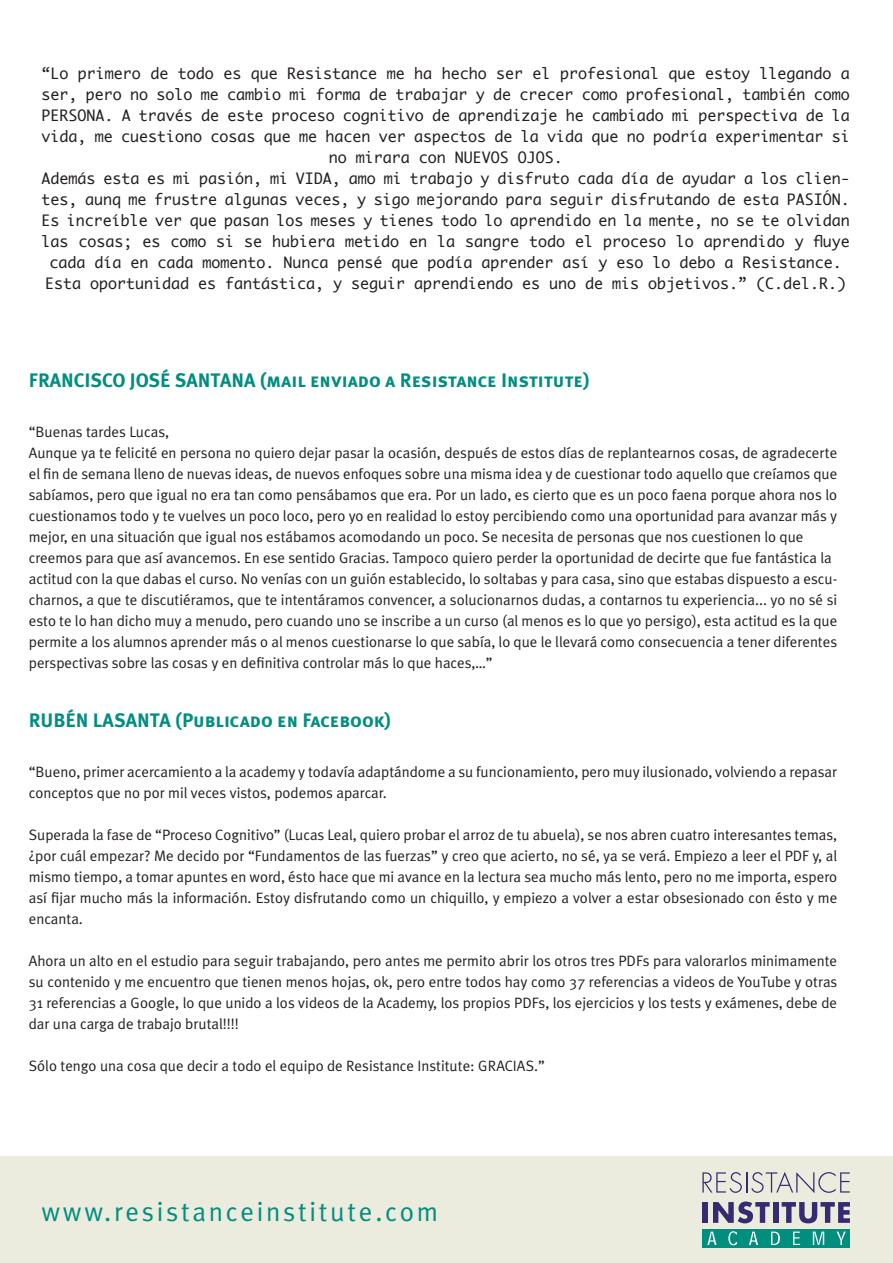
<style>
.page{position:relative;width:893px;height:1263px;background:#fff}
.page>*{position:absolute;margin:0;border:0;box-sizing:border-box;transform-origin:0 0}
.t1{font:27px "Meta Plus Normal";letter-spacing:.1em;color:#008e7f}
.t2{font:19.5px "Meta Plus Bold Caps";color:#008e7f}
.t3{font:15px/21px "Meta Plus Normal";color:#231f20;text-align:justify}
.t4{font:15px/21px "Monaco";color:#231f20;text-align:center}
</style>
<div class="page">
<div style="left:0;top:1157px;width:893px;height:106px;background:#ebebde"></div>
<svg style="left:702px;top:1172px;width:148px;height:21px"></svg>
<div style="left:703px;top:1202px;width:5px;height:21px;background:#352b70"></div>
<svg style="left:713px;top:1201px;width:57px;height:22px"></svg>
<div style="left:773px;top:1202px;width:5px;height:21px;background:#352b70"></div>
<svg style="left:782px;top:1202px;width:68px;height:21px"></svg>
<div style="left:702px;top:1229px;width:148px;height:19px;background:#008e7f"></div>
<svg style="left:707px;top:1231px;width:9px;height:14px"></svg>
<svg style="left:728px;top:1231px;width:9px;height:14px"></svg>
<svg style="left:749px;top:1231px;width:9px;height:14px"></svg>
<svg style="left:771px;top:1231px;width:9px;height:14px"></svg>
<svg style="left:793px;top:1231px;width:7px;height:14px"></svg>
<svg style="left:813px;top:1231px;width:11px;height:14px"></svg>
<svg style="left:836px;top:1231px;width:10px;height:14px"></svg>
<p class="t4" style="left:41px;top:62px;width:810px">“Lo primero de todo es que Resistance me ha hecho ser el profesional que estoy llegando a ser, pero no solo me cambio mi forma de trabajar y de crecer como profesional, también como PERSONA. A través de este proceso cognitivo de aprendizaje he cambiado mi perspectiva de la vida, me cuestiono cosas que me hacen ver aspectos de la vida que no podría experimentar si no mirara con NUEVOS OJOS.</p>
<p class="t4" style="left:41px;top:167px;width:810px;text-align:left">Además esta es mi pasión, mi VIDA, amo mi trabajo y disfruto cada día de ayudar a los clien&shy;tes, aunq me frustre algunas veces, y sigo mejorando para seguir disfrutando de esta PASIÓN.</p>
<p class="t4" style="left:41px;top:209px;width:810px">Es increíble ver que pasan los meses y tienes todo lo aprendido en la mente, no se te olvidan las cosas; es como si se hubiera metido en la sangre todo el proceso lo aprendido y fluye cada día en cada momento. Nunca pensé que podía aprender así y eso lo debo a Resistance.</p>
<p class="t4" style="left:45px;top:272px;width:802px">Esta oportunidad es fantástica, y seguir aprendiendo es uno de mis objetivos.” (C.del.R.)</p>
<p class="t2" style="left:29px;top:369px;width:563px">FRANCISCO JOSÉ SANTANA (mail enviado a Resistance Institute)</p>
<p class="t3" style="left:29px;top:421px;width:142px">“Buenas tardes Lucas,</p>
<p class="t3" style="left:29px;top:442px;width:810px">Aunque ya te felicité en persona no quiero dejar pasar la ocasión, después de estos días de replantearnos cosas, de agradecerte el fin de semana lleno de nuevas ideas, de nuevos enfoques sobre una misma idea y de cuestionar todo aquello que creíamos que sabíamos, pero que igual no era tan como pensábamos que era. Por un lado, es cierto que es un poco faena porque ahora nos lo cuestionamos todo y te vuelves un poco loco, pero yo en realidad lo estoy percibiendo como una oportunidad para avanzar más y mejor, en una situación que igual nos estábamos acomodando un poco. Se necesita de personas que nos cuestionen lo que</p>
<p class="t3" style="left:29px;top:547px;width:804px">creemos para que así avancemos. En ese sentido Gracias. Tampoco quiero perder la oportunidad de decirte que fue fantástica la</p>
<p class="t3" style="left:29px;top:568px;width:810px">actitud con la que dabas el curso. No venías con un guión establecido, lo soltabas y para casa, sino que estabas dispuesto a escu&shy;charnos, a que te discutiéramos, que te intentáramos convencer, a solucionarnos dudas, a contarnos tu experiencia... yo no sé si esto te lo han dicho muy a menudo, pero cuando uno se inscribe a un curso (al menos es lo que yo persigo), esta actitud es la que permite a los alumnos aprender más o al menos cuestionarse lo que sabía, lo que le llevará como consecuencia a tener diferentes perspectivas sobre las cosas y en definitiva controlar más lo que haces,…”</p>
<p class="t2" style="left:29px;top:709px;width:364px">RUBÉN LASANTA (Publicado en Facebook)</p>
<p class="t3" style="left:29px;top:761px;width:810px">“Bueno, primer acercamiento a la academy y todavía adaptándome a su funcionamiento, pero muy ilusionado, volviendo a repasar conceptos que no por mil veces vistos, podemos aparcar.</p>
<p class="t3" style="left:29px;top:824px;width:810px">Superada la fase de “Proceso Cognitivo” (Lucas Leal, quiero probar el arroz de tu abuela), se nos abren cuatro interesantes temas, ¿por cuál empezar? Me decido por “Fundamentos de las fuerzas” y creo que acierto, no sé, ya se verá. Empiezo a leer el PDF y, al mismo tiempo, a tomar apuntes en word, ésto hace que mi avance en la lectura sea mucho más lento, pero no me importa, espero así fijar mucho más la información. Estoy disfrutando como un chiquillo, y empiezo a volver a estar obsesionado con ésto y me encanta.</p>
<p class="t3" style="left:29px;top:950px;width:810px">Ahora un alto en el estudio para seguir trabajando, pero antes me permito abrir los otros tres PDFs para valorarlos minimamente su contenido y me encuentro que tienen menos hojas, ok, pero entre todos hay como 37 referencias a videos de YouTube y otras 31 referencias a Google, lo que unido a los videos de la Academy, los propios PDFs, los ejercicios y los tests y exámenes, debe de dar una carga de trabajo brutal!!!!</p>
<p class="t3" style="left:29px;top:1055px;width:518px">Sólo tengo una cosa que decir a todo el equipo de Resistance Institute: GRACIAS.”</p>
<p class="t1" style="left:41px;top:1195px;width:398px">www.resistanceinstitute.com</p>
</div>
